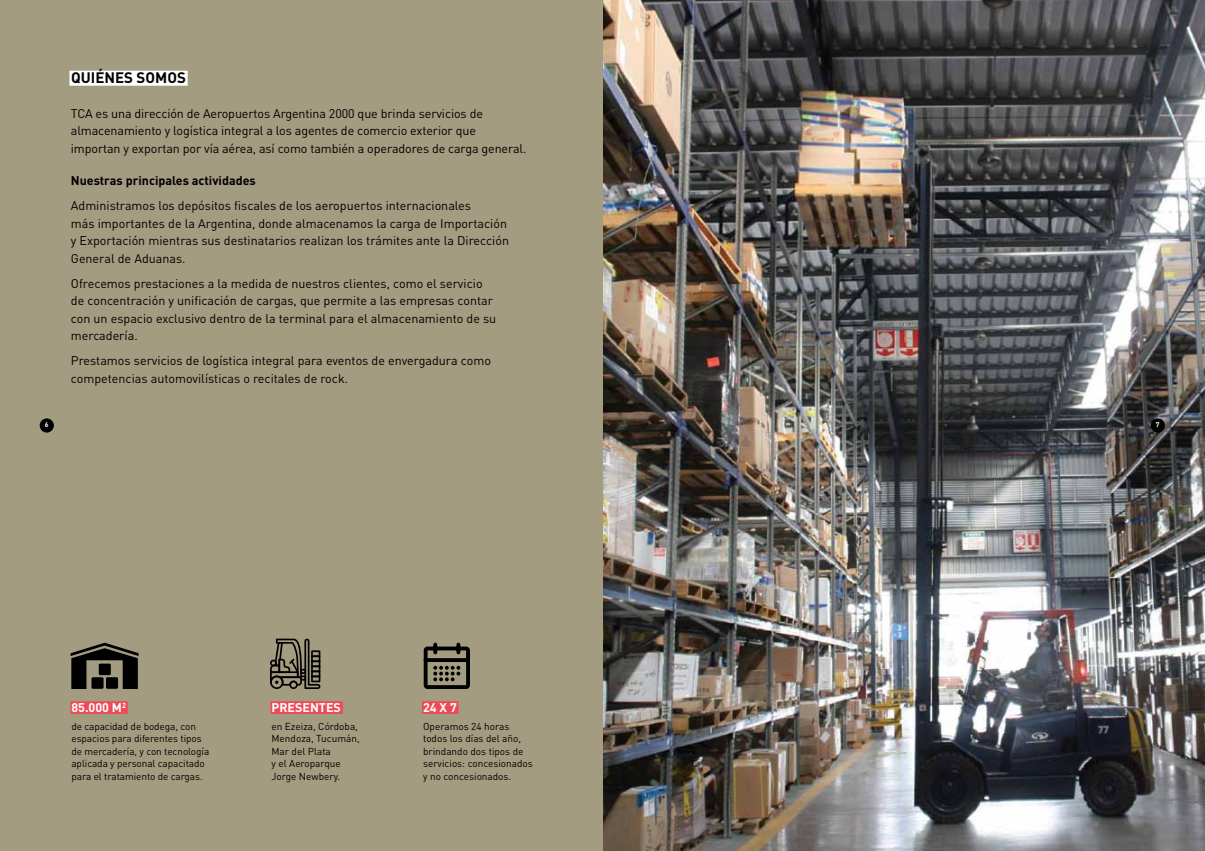
<style>
.page{position:relative;width:1205px;height:851px;background:#fff}
.page>*{position:absolute;margin:0;border:0;box-sizing:border-box;transform-origin:0 0}
.t1{font:700 15px "DIN";color:#000}
.t2{font:12.5px/17.5px "DIN";color:#000}
.t3{font:700 12.5px "DIN";color:#000}
.t4{font:700 12.5px "DIN";color:#fff}
.t5{font:10px/12.5px "DIN";letter-spacing:-.005em;color:#000}
.t6{font:700 6.88px "DIN";color:#fff}
</style>
<div class="page">
<img style="left:602px;top:0;width:603px;height:850px">
<div style="left:1151px;top:418px;width:14px;height:14px;background:#000;border-radius:50%"></div>
<div style="left:0;top:0;width:602px;height:850px;background:#a39c80"></div>
<div style="left:40px;top:418px;width:14px;height:14px;background:#000;border-radius:50%"></div>
<div style="left:69px;top:71px;width:119px;height:15px;background:#fff"></div>
<div style="left:70px;top:701px;width:58px;height:12px;background:#ef4957"></div>
<div style="left:270px;top:701px;width:73px;height:12px;background:#ef4957"></div>
<div style="left:422px;top:701px;width:36px;height:12px;background:#ef4957"></div>
<svg style="left:71px;top:642px;width:68px;height:47px"></svg>
<div style="left:99px;top:663px;width:12px;height:12px;background:#000;border-radius:2px"></div>
<div style="left:91px;top:677px;width:13px;height:11px;background:#000;border-radius:2px"></div>
<div style="left:106px;top:677px;width:12px;height:11px;background:#000;border-radius:2px"></div>
<svg style="left:424px;top:642px;width:46px;height:47px"></svg>
<svg style="left:270px;top:638px;width:50px;height:51px"></svg>
<p class="t1" style="left:71px;top:68px;width:116px">QUIÉNES SOMOS</p>
<p class="t2" style="left:71px;top:104px;width:457px">TCA es una dirección de Aeropuertos Argentina 2000 que brinda servicios de almacenamiento y logística integral a los agentes de comercio exterior que importan y exportan por vía aérea, así como también a operadores de carga general.</p>
<p class="t3" style="left:71px;top:172px;width:186px">Nuestras principales actividades</p>
<p class="t2" style="left:71px;top:197px;width:440px">Administramos los depósitos fiscales de los aeropuertos internacionales<br>más importantes de la Argentina, donde almacenamos la carga de Importación y Exportación mientras sus destinatarios realizan los trámites ante la Dirección General de Aduanas.</p>
<p class="t2" style="left:71px;top:274px;width:427px">Ofrecemos prestaciones a la medida de nuestros clientes, como el servicio de concentración y unificación de cargas, que permite a las empresas contar con un espacio exclusivo dentro de la terminal para el almacenamiento de su mercadería.</p>
<p class="t2" style="left:71px;top:352px;width:421px">Prestamos servicios de logística integral para eventos de envergadura como competencias automovilísticas o recitales de rock.</p>
<p class="t6" style="left:45px;top:420px;width:5px">6</p>
<p class="t6" style="left:1156px;top:420px;width:5px">7</p>
<p class="t4" style="left:71px;top:699px;width:56px">85.000 M<sup>2</sup></p>
<p class="t5" style="left:71px;top:719px;width:139px">de capacidad de bodega, con espacios para diferentes tipos de mercadería, y con tecnología aplicada y personal capacitado para el tratamiento de cargas.</p>
<p class="t4" style="left:271px;top:699px;width:71px">PRESENTES</p>
<p class="t5" style="left:271px;top:719px;width:90px">en Ezeiza, Córdoba,<br>Mendoza, Tucumán,<br>Mar del Plata<br>y el Aeroparque<br>Jorge Newbery.</p>
<p class="t4" style="left:423px;top:699px;width:35px">24 X 7</p>
<p class="t5" style="left:423px;top:719px;width:111px">Operamos 24 horas todos los días del año, brindando dos tipos de servicios: concesionados y no concesionados.</p>
</div>
